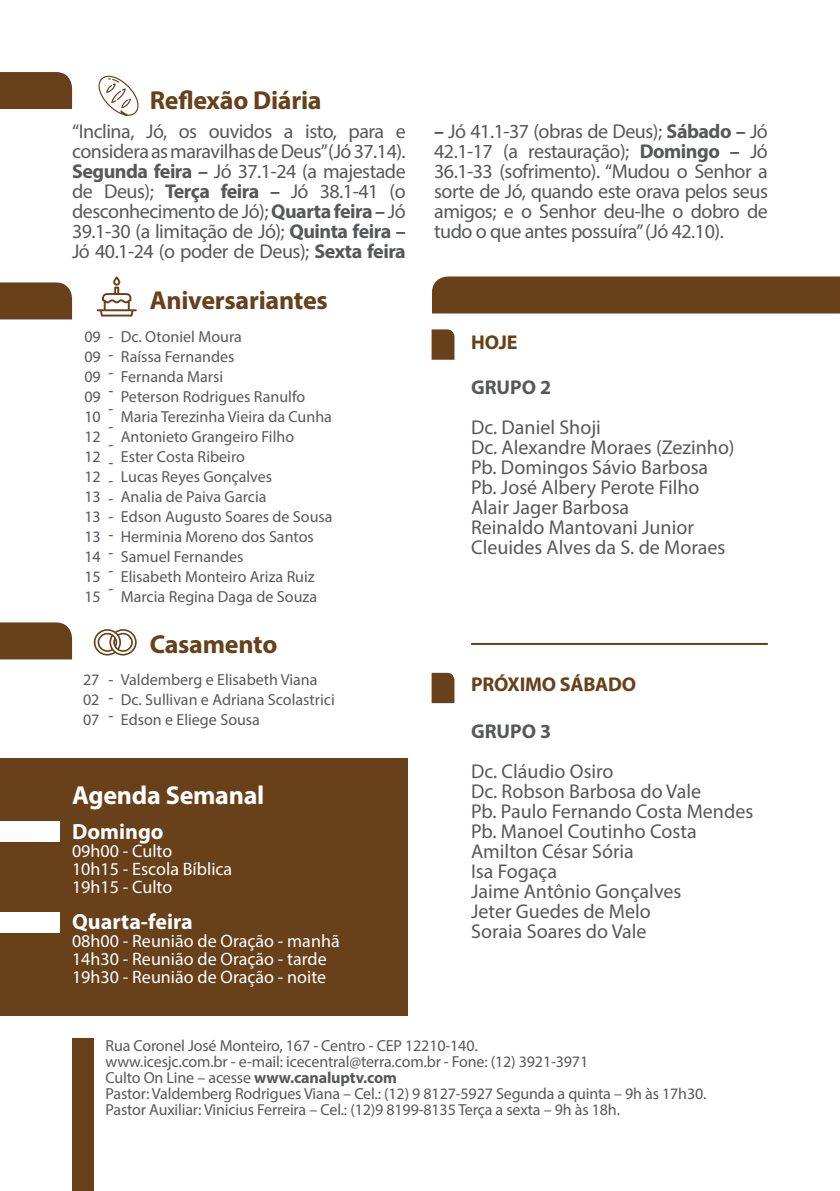
<style>
.page{position:relative;width:840px;height:1191px;background:#fff}
.page>*{position:absolute;margin:0;border:0;box-sizing:border-box;transform-origin:0 0}
.t1{font:700 26px "Myriad Pro";letter-spacing:-.01em;color:#68401a}
.t2{font:700 26px "Myriad Pro";letter-spacing:-.01em;color:#fff}
.t3{font:700 22px "Myriad Pro";color:#fff}
.t4{font:20px/20px "Myriad Pro";color:#57585a;text-align:justify}
.t5{font:700 20px "Myriad Pro";letter-spacing:-.01em;color:#68401a}
.t6{font:700 20px "Myriad Pro";color:#57585a}
.t7{font:18px "Myriad Pro";color:#fff}
.t8{font:16px "Myriad Pro";color:#57585a}
.t9{font:16px "Myriad Pro";color:#68401a}
.s1{font-weight:700}
</style>
<div class="page">
<div style="left:432px;top:276px;width:407px;height:37px;background:#68401a"></div>
<div style="left:0;top:757px;width:408px;height:258px;background:#68401a"></div>
<div style="left:0;top:72px;width:72px;height:37px;background:#68401a"></div>
<div style="left:0;top:282px;width:72px;height:37px;background:#68401a"></div>
<div style="left:0;top:622px;width:72px;height:37px;background:#68401a"></div>
<svg style="left:98px;top:75px;width:41px;height:41px"></svg>
<svg style="left:97px;top:276px;width:40px;height:40px"></svg>
<hr style="left:471px;top:643px;width:296px;height:2px;background:#68401a">
<svg style="left:94px;top:629px;width:43px;height:26px"></svg>
<div style="left:0;top:821px;width:60px;height:20px;background:#fff"></div>
<div style="left:0;top:912px;width:60px;height:21px;background:#fff"></div>
<svg style="left:431px;top:329px;width:23px;height:31px"></svg>
<svg style="left:431px;top:673px;width:23px;height:30px"></svg>
<div style="left:72px;top:1038px;width:22px;height:153px;background:#68401a"></div>
<p class="t1" style="left:150px;top:84px;width:173px">Reflexão Diária</p>
<p class="t4" style="left:72px;top:121px;width:335px">“Inclina, Jó, os ouvidos a isto, para e considera as maravilhas de Deus” (Jó 37.14).<br><span class="s1">Segunda feira –</span> Jó 37.1-24 (a majestade de Deus); <span class="s1">Terça feira –</span> Jó 38.1-41 (o desconhecimento de Jó); <span class="s1">Quarta feira –</span> Jó 39.1-30 (a limitação de Jó); <span class="s1">Quinta feira – </span>Jó 40.1-24 (o poder de Deus); <span class="s1">Sexta feira</span></p>
<p class="t4" style="left:434px;top:121px;width:335px"><span class="s1">–</span> Jó 41.1-37 (obras de Deus); <span class="s1">Sábado –</span> Jó 42.1-17 (a restauração); <span class="s1">Domingo –</span> Jó 36.1-33 (sofrimento). “Mudou o Senhor a sorte de Jó, quando este orava pelos seus amigos; e o Senhor deu-lhe o dobro de tudo o que antes possuíra” (Jó 42.10).</p>
<p class="t1" style="left:150px;top:283px;width:179px">Aniversariantes</p>
<p class="t8" style="left:84px;top:327px;width:18px">09</p>
<p class="t8" style="left:84px;top:347px;width:18px">09</p>
<p class="t8" style="left:84px;top:367px;width:18px">09</p>
<p class="t8" style="left:84px;top:387px;width:18px">09</p>
<p class="t8" style="left:84px;top:407px;width:18px">10</p>
<p class="t8" style="left:84px;top:427px;width:18px">12</p>
<p class="t8" style="left:84px;top:447px;width:18px">12</p>
<p class="t8" style="left:84px;top:467px;width:18px">12</p>
<p class="t8" style="left:84px;top:487px;width:18px">13</p>
<p class="t8" style="left:84px;top:507px;width:18px">13</p>
<p class="t8" style="left:84px;top:527px;width:18px">13</p>
<p class="t8" style="left:84px;top:547px;width:18px">14</p>
<p class="t8" style="left:84px;top:567px;width:18px">15</p>
<p class="t8" style="left:84px;top:587px;width:18px">15</p>
<p class="t9" style="left:108px;top:327px;width:6px">-</p>
<p class="t9" style="left:108px;top:345px;width:6px">-</p>
<p class="t9" style="left:108px;top:363px;width:6px">-</p>
<p class="t9" style="left:108px;top:381px;width:6px">-</p>
<p class="t9" style="left:108px;top:399px;width:6px">-</p>
<p class="t9" style="left:108px;top:417px;width:6px">-</p>
<p class="t9" style="left:108px;top:435px;width:6px">-</p>
<p class="t9" style="left:108px;top:453px;width:6px">-</p>
<p class="t9" style="left:108px;top:471px;width:6px">-</p>
<p class="t9" style="left:108px;top:489px;width:6px">-</p>
<p class="t9" style="left:108px;top:507px;width:6px">-</p>
<p class="t9" style="left:108px;top:525px;width:6px">-</p>
<p class="t9" style="left:108px;top:543px;width:6px">-</p>
<p class="t9" style="left:108px;top:561px;width:6px">-</p>
<p class="t9" style="left:108px;top:579px;width:6px">-</p>
<p class="t8" style="left:121px;top:327px;width:122px">Dc. Otoniel Moura</p>
<p class="t8" style="left:121px;top:347px;width:115px">Raíssa Fernandes</p>
<p class="t8" style="left:121px;top:367px;width:104px">Fernanda Marsi</p>
<p class="t8" style="left:121px;top:387px;width:186px">Peterson Rodrigues Ranulfo</p>
<p class="t8" style="left:121px;top:407px;width:212px">Maria Terezinha Vieira da Cunha</p>
<p class="t8" style="left:121px;top:427px;width:175px">Antonieto Grangeiro Filho</p>
<p class="t8" style="left:121px;top:447px;width:125px">Ester Costa Ribeiro</p>
<p class="t8" style="left:121px;top:467px;width:153px">Lucas Reyes Gonçalves</p>
<p class="t8" style="left:121px;top:487px;width:147px">Analia de Paiva Garcia</p>
<p class="t8" style="left:121px;top:507px;width:213px">Edson Augusto Soares de Sousa</p>
<p class="t8" style="left:121px;top:527px;width:194px">Herminia Moreno dos Santos</p>
<p class="t8" style="left:121px;top:547px;width:124px">Samuel Fernandes</p>
<p class="t8" style="left:121px;top:567px;width:195px">Elisabeth Monteiro Ariza Ruiz</p>
<p class="t8" style="left:121px;top:587px;width:198px">Marcia Regina Daga de Souza</p>
<p class="t8" style="left:83px;top:669px;width:18px">27</p>
<p class="t8" style="left:83px;top:689px;width:18px">02</p>
<p class="t8" style="left:83px;top:709px;width:18px">07</p>
<p class="t1" style="left:150px;top:627px;width:129px">Casamento</p>
<p class="t8" style="left:121px;top:669px;width:198px">Valdemberg e Elisabeth Viana</p>
<p class="t8" style="left:121px;top:689px;width:215px">Dc. Sullivan e Adriana Scolastrici</p>
<p class="t8" style="left:121px;top:709px;width:141px">Edson e Eliege Sousa</p>
<p class="t9" style="left:108px;top:669px;width:6px">-</p>
<p class="t9" style="left:108px;top:687px;width:6px">-</p>
<p class="t9" style="left:108px;top:705px;width:6px">-</p>
<p class="t2" style="left:72px;top:778px;width:194px">Agenda Semanal</p>
<p class="t3" style="left:72px;top:817px;width:93px">Domingo</p>
<p class="t7" style="left:72px;top:840px;width:102px">09h00 - Culto</p>
<p class="t7" style="left:72px;top:858px;width:162px">10h15 - Escola Bíblica</p>
<p class="t7" style="left:72px;top:876px;width:102px">19h15 - Culto</p>
<p class="t3" style="left:72px;top:907px;width:122px">Quarta-feira</p>
<p class="t7" style="left:72px;top:930px;width:269px">08h00 - Reunião de Oração - manhã</p>
<p class="t7" style="left:72px;top:948px;width:256px">14h30 - Reunião de Oração - tarde</p>
<p class="t7" style="left:72px;top:966px;width:255px">19h30 - Reunião de Oração - noite</p>
<p class="t5" style="left:471px;top:329px;width:48px">HOJE</p>
<p class="t6" style="left:471px;top:374px;width:82px">GRUPO 2</p>
<p class="t4" style="left:471px;top:417px;width:131px">Dc. Daniel Shoji</p>
<p class="t4" style="left:471px;top:437px;width:265px">Dc. Alexandre Moraes (Zezinho)</p>
<p class="t4" style="left:471px;top:457px;width:238px">Pb. Domingos Sávio Barbosa</p>
<p class="t4" style="left:471px;top:477px;width:230px">Pb. José Albery Perote Filho</p>
<p class="t4" style="left:471px;top:497px;width:160px">Alair Jager Barbosa</p>
<p class="t4" style="left:471px;top:517px;width:224px">Reinaldo Mantovani Junior</p>
<p class="t4" style="left:471px;top:537px;width:256px">Cleuides Alves da S. de Moraes</p>
<p class="t5" style="left:471px;top:671px;width:167px">PRÓXIMO SÁBADO</p>
<p class="t6" style="left:471px;top:718px;width:82px">GRUPO 3</p>
<p class="t4" style="left:471px;top:761px;width:144px">Dc. Cláudio Osiro</p>
<p class="t4" style="left:471px;top:781px;width:231px">Dc. Robson Barbosa do Vale</p>
<p class="t4" style="left:471px;top:801px;width:283px">Pb. Paulo Fernando Costa Mendes</p>
<p class="t4" style="left:471px;top:821px;width:227px">Pb. Manoel Coutinho Costa</p>
<p class="t4" style="left:471px;top:841px;width:164px">Amilton César Sória</p>
<p class="t4" style="left:471px;top:861px;width:88px">Isa Fogaça</p>
<p class="t4" style="left:471px;top:881px;width:212px">Jaime Antônio Gonçalves</p>
<p class="t4" style="left:471px;top:901px;width:181px">Jeter Guedes de Melo</p>
<p class="t4" style="left:471px;top:921px;width:177px">Soraia Soares do Vale</p>
<p class="t8" style="left:105px;top:1035px;width:373px">Rua Coronel José Monteiro, 167 - Centro - CEP 12210-140.</p>
<p class="t8" style="left:105px;top:1051px;width:484px">www.icesjc.com.br - e-mail: icecentral@terra.com.br - Fone: (12) 3921-3971</p>
<p class="t8" style="left:105px;top:1067px;width:293px">Culto On Line – acesse <span class="s1">www.canaluptv.com</span></p>
<p class="t8" style="left:105px;top:1083px;width:602px">Pastor: Valdemberg Rodrigues Viana – Cel.: (12) 9 8127-5927 Segunda a quinta – 9h às 17h30.</p>
<p class="t8" style="left:105px;top:1099px;width:515px">Pastor Auxiliar: Vinicius Ferreira – Cel.: (12)9 8199-8135 Terça a sexta – 9h às 18h.</p>
</div>
